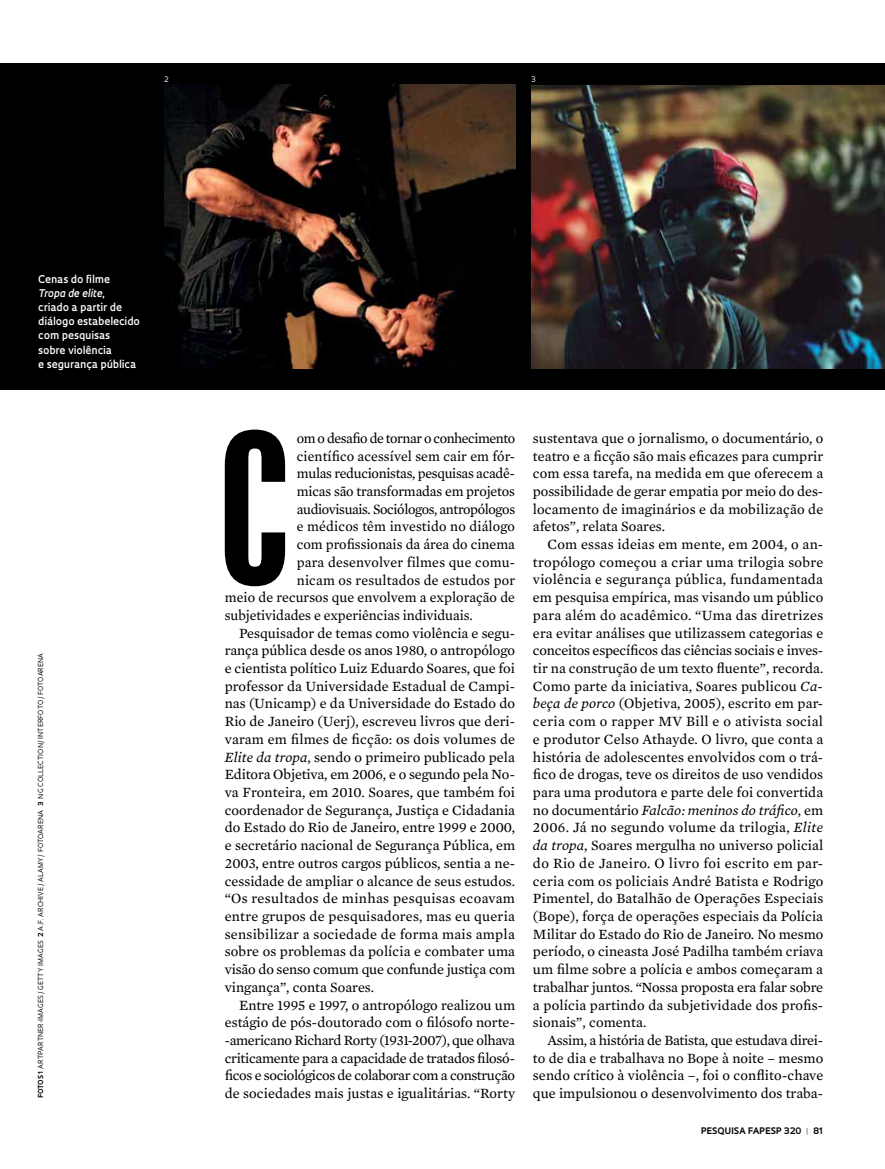
<style>
.page{position:relative;width:885px;height:1169px;background:#fff}
.page>*{position:absolute;margin:0;border:0;box-sizing:border-box;transform-origin:0 0}
.t1{font:195.45px "Swiss 924 BT Regular B";color:#000}
.t2{font:14.4px/17.7px "Mercury Text G2";color:#000;text-align:justify}
.t3{font:14.4px "Mercury Text G2";letter-spacing:-.025em;color:#000}
.t4{font:14.4px "Mercury Text G2";letter-spacing:-.02em;color:#000}
.t5{font:14.4px "Mercury Text G2";letter-spacing:.02em;color:#000}
.t6{font:14.4px "Mercury Text G2";letter-spacing:.025em;color:#000}
.t7{font:14.4px "Mercury Text G2";letter-spacing:-.03em;color:#000}
.t8{font:600 10.35px/14.1px "Oculum";color:#fff}
.t9{font:700 8.7px "Oculum";letter-spacing:.015em;color:#000}
.t10{font:7.35px "Oculum";color:#fff}
.t11{font:6.75px "Oculum";letter-spacing:.015em;color:#000}
.s1{font-style:italic}
.s2{font-weight:700}
.s3{color:#939598}
</style>
<div class="page">
<div style="left:0;top:63px;width:885px;height:327px;background:#000"></div>
<img style="left:165px;top:85px;width:350px;height:283px">
<img style="left:531px;top:85px;width:354px;height:283px">
<p class="t10" style="left:164px;top:75px;width:6px">2</p>
<p class="t10" style="left:531px;top:75px;width:6px">3</p>
<p class="t8" style="left:38px;top:271px;width:103px">Cenas do filme<br><span class="s1">Tropa de elite</span>,<br>criado a partir de diálogo estabelecido com pesquisas sobre violência<br>e segurança pública</p>
<p class="t11" style="left:36px;top:1098px;width:447px;rotate:-90deg"><span class="s2">FOTOS 1</span> ARTPARTNER-IMAGES / GETTY IMAGES <span class="s2">2</span> A.F. ARCHIVE/ ALAMY/ FOTOARENA <span class="s2">3</span> NG COLLECTION/ INTERFOTO/FOTOARENA</p>
<h1 class="t1" style="left:219px;top:392px;width:72px">C</h1>
<p class="t7" style="left:297px;top:427px;width:220px">om o desafio de tornar o conhecimento</p>
<p class="t2" style="left:297px;top:446px;width:220px">científico acessível sem cair em fór-</p>
<p class="t4" style="left:297px;top:463px;width:220px">mulas reducionistas, pesquisas acadê-</p>
<p class="t2" style="left:297px;top:481px;width:220px">micas são transformadas em projetos</p>
<p class="t3" style="left:297px;top:498px;width:220px">audiovisuais. Sociólogos, antropólogos</p>
<p class="t2" style="left:297px;top:517px;width:220px">e médicos têm investido no diálogo</p>
<p class="t2" style="left:297px;top:534px;width:220px">com profissionais da área do cinema</p>
<p class="t2" style="left:297px;top:552px;width:220px">para desenvolver filmes que comu-</p>
<p class="t2" style="left:297px;top:570px;width:220px">nicam os resultados de estudos por</p>
<p class="t2" style="left:225px;top:588px;width:292px">meio de recursos que envolvem a exploração de</p>
<p class="t2" style="left:225px;top:605px;width:249px">subjetividades e experiências individuais.</p>
<p class="t2" style="left:239px;top:623px;width:277px">Pesquisador de temas como violência e segu-</p>
<p class="t2" style="left:225px;top:641px;width:292px">rança pública desde os anos 1980, o antropólogo</p>
<p class="t2" style="left:225px;top:658px;width:292px">e cientista político Luiz Eduardo Soares, que foi</p>
<p class="t2" style="left:225px;top:676px;width:292px">professor da Universidade Estadual de Campi-</p>
<p class="t2" style="left:225px;top:694px;width:292px">nas (Unicamp) e da Universidade do Estado do</p>
<p class="t2" style="left:225px;top:711px;width:292px">Rio de Janeiro (Uerj), escreveu livros que deri-</p>
<p class="t2" style="left:225px;top:729px;width:292px">varam em filmes de ficção: os dois volumes de</p>
<p class="t2" style="left:225px;top:747px;width:292px"><span class="s1">Elite da tropa</span>, sendo o primeiro publicado pela</p>
<p class="t2" style="left:225px;top:765px;width:292px">Editora Objetiva, em 2006, e o segundo pela No-</p>
<p class="t2" style="left:225px;top:782px;width:292px">va Fronteira, em 2010. Soares, que também foi</p>
<p class="t2" style="left:225px;top:800px;width:292px">coordenador de Segurança, Justiça e Cidadania</p>
<p class="t2" style="left:225px;top:818px;width:292px">do Estado do Rio de Janeiro, entre 1999 e 2000,</p>
<p class="t2" style="left:225px;top:835px;width:292px">e secretário nacional de Segurança Pública, em</p>
<p class="t2" style="left:225px;top:853px;width:292px">2003, entre outros cargos públicos, sentia a ne-</p>
<p class="t2" style="left:225px;top:871px;width:292px">cessidade de ampliar o alcance de seus estudos.</p>
<p class="t6" style="left:225px;top:888px;width:292px">“Os resultados de minhas pesquisas ecoavam</p>
<p class="t2" style="left:225px;top:906px;width:292px">entre grupos de pesquisadores, mas eu queria</p>
<p class="t5" style="left:225px;top:923px;width:292px">sensibilizar a sociedade de forma mais ampla</p>
<p class="t2" style="left:225px;top:942px;width:292px">sobre os problemas da polícia e combater uma</p>
<p class="t2" style="left:225px;top:959px;width:292px">visão do senso comum que confunde justiça com</p>
<p class="t2" style="left:225px;top:977px;width:151px">vingança”, conta Soares.</p>
<p class="t2" style="left:239px;top:995px;width:277px">Entre 1995 e 1997, o antropólogo realizou um</p>
<p class="t2" style="left:225px;top:1012px;width:292px">estágio de pós-doutorado com o filósofo norte-</p>
<p class="t3" style="left:225px;top:1029px;width:292px">-americano Richard Rorty (1931-2007), que olhava</p>
<p class="t4" style="left:225px;top:1047px;width:292px">criticamente para a capacidade de tratados filosó-</p>
<p class="t3" style="left:225px;top:1065px;width:292px">ficos e sociológicos de colaborar com a construção</p>
<p class="t2" style="left:225px;top:1083px;width:292px">de sociedades mais justas e igualitárias. “Rorty</p>
<p class="t2" style="left:533px;top:428px;width:292px">sustentava que o jornalismo, o documentário, o teatro e a ficção são mais eficazes para cumprir com essa tarefa, na medida em que oferecem a possibilidade de gerar empatia por meio do des&shy;locamento de imaginários e da mobilização de afetos”, relata Soares.</p>
<p class="t2" style="left:533px;top:534px;width:292px;text-indent:14px">Com essas ideias em mente, em 2004, o an&shy;tropólogo começou a criar uma trilogia sobre violência e segurança pública, fundamentada em pesquisa empírica, mas visando um público para além do acadêmico. “Uma das diretrizes era evitar análises que utilizassem categorias e conceitos específicos das ciências sociais e inves&shy;tir na construção de um texto fluente”, recorda.<br>Como parte da iniciativa, Soares publicou <span class="s1">Ca&shy;beça de porco</span> (Objetiva, 2005), escrito em par&shy;ceria com o rapper MV Bill e o ativista social e produtor Celso Athayde. O livro, que conta a história de adolescentes envolvidos com o trá&shy;fico de drogas, teve os direitos de uso vendidos para uma produtora e parte dele foi convertida no documentário <span class="s1">Falcão: meninos do tráfico</span>, em 2006. Já no segundo volume da trilogia, <span class="s1">Elite da tropa</span>, Soares mergulha no universo policial do Rio de Janeiro. O livro foi escrito em par&shy;ceria com os policiais André Batista e Rodrigo Pimentel, do Batalhão de Operações Especiais (Bope), força de operações especiais da Polícia Militar do Estado do Rio de Janeiro. No mesmo período, o cineasta José Padilha também criava um filme sobre a polícia e ambos começaram a trabalhar juntos. “Nossa proposta era falar sobre a polícia partindo da subjetividade dos profis&shy;sionais”, comenta.</p>
<p class="t2" style="left:533px;top:1030px;width:292px;text-indent:14px">Assim, a história de Batista, que estudava direi&shy;to de dia e trabalhava no Bope à noite – mesmo sendo crítico à violência –, foi o conflito-chave que impulsionou o desenvolvimento dos traba-</p>
<p class="t9" style="left:701px;top:1124px;width:124px">PESQUISA FAPESP 320 <span class="s3">|</span> 81</p>
</div>
